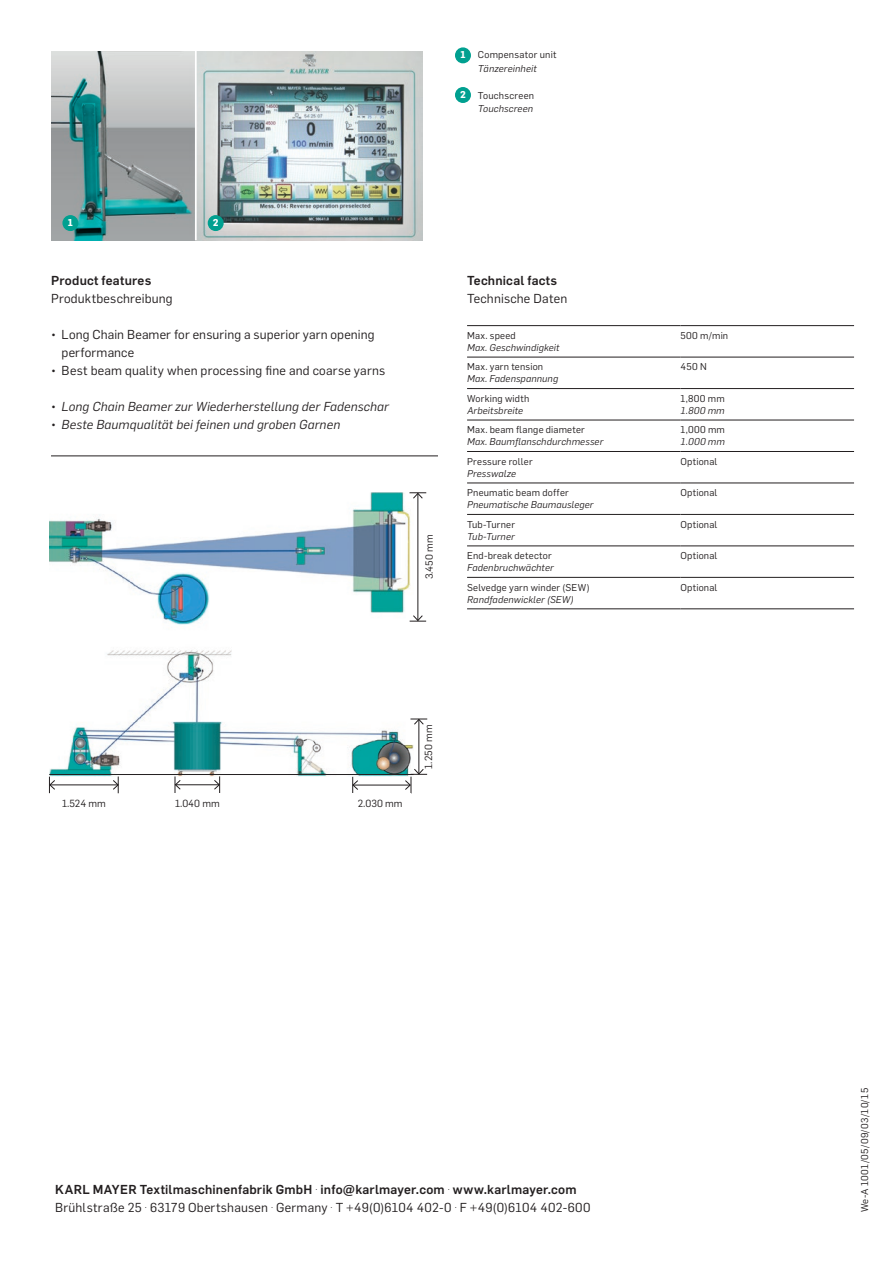
<style>
.page{position:relative;width:893px;height:1263px;background:#fff}
.page>*{position:absolute;margin:0;border:0;box-sizing:border-box;transform-origin:0 0}
.t1{font:12.75px/18px "Flama";letter-spacing:.015em;color:#231f20}
.t2{font:italic 12.75px "Flama";letter-spacing:.015em;color:#231f20}
.t3{font:500 12.75px "Flama";letter-spacing:.02em;color:#231f20}
.t4{font:10.2px "Flama";color:#231f20}
.t5{font:9.75px "Flama";letter-spacing:.02em;color:#231f20}
.t6{font:italic 9.75px "Flama";letter-spacing:.015em;color:#231f20}
.t7{font:700 9.75px "Flama";color:#fff}
.s1{font-style:normal}
.s2{font-weight:500}
</style>
<div class="page">
<img style="left:51px;top:51px;width:372px;height:189px">
<hr style="left:195px;top:50px;width:2px;height:190px;background:#fff">
<hr style="left:467px;top:357px;width:213px;height:1px;background:#231f20">
<hr style="left:681px;top:357px;width:173px;height:1px;background:#231f20">
<hr style="left:467px;top:388px;width:213px;height:1px;background:#231f20">
<hr style="left:681px;top:388px;width:173px;height:1px;background:#231f20">
<hr style="left:467px;top:420px;width:213px;height:1px;background:#231f20">
<hr style="left:681px;top:420px;width:173px;height:1px;background:#231f20">
<hr style="left:467px;top:451px;width:213px;height:1px;background:#231f20">
<hr style="left:681px;top:451px;width:173px;height:1px;background:#231f20">
<hr style="left:467px;top:483px;width:213px;height:1px;background:#231f20">
<hr style="left:681px;top:483px;width:173px;height:1px;background:#231f20">
<hr style="left:467px;top:514px;width:213px;height:1px;background:#231f20">
<hr style="left:681px;top:514px;width:173px;height:1px;background:#231f20">
<hr style="left:467px;top:546px;width:213px;height:1px;background:#231f20">
<hr style="left:681px;top:546px;width:173px;height:1px;background:#231f20">
<hr style="left:467px;top:577px;width:213px;height:1px;background:#231f20">
<hr style="left:681px;top:577px;width:173px;height:1px;background:#231f20">
<hr style="left:467px;top:609px;width:213px;height:1px;background:#231f20">
<hr style="left:681px;top:609px;width:173px;height:1px;background:#231f20">
<hr style="left:467px;top:325px;width:213px;height:1px;background:#231f20">
<hr style="left:681px;top:325px;width:173px;height:1px;background:#231f20">
<hr style="left:51px;top:456px;width:387px;height:1px;background:#231f20">
<div style="left:63px;top:216px;width:15px;height:14px;background:#00a090;border-radius:50%"></div>
<div style="left:62px;top:215px;width:16px;height:16px;border:2px solid #00a090;border-radius:50%"></div>
<div style="left:208px;top:216px;width:15px;height:14px;background:#00a090;border-radius:50%"></div>
<div style="left:208px;top:215px;width:16px;height:16px;border:2px solid #00a090;border-radius:50%"></div>
<img style="left:49px;top:492px;width:365px;height:284px">
<hr style="left:49px;top:774px;width:365px;height:1px;background:#231f20">
<hr style="left:50px;top:785px;width:68px;height:1px;background:#231f20">
<svg style="left:49px;top:777px;width:6px;height:16px"></svg>
<svg style="left:113px;top:776px;width:6px;height:17px"></svg>
<hr style="left:175px;top:784px;width:44px;height:1px;background:#231f20">
<svg style="left:175px;top:776px;width:6px;height:17px"></svg>
<svg style="left:214px;top:776px;width:6px;height:17px"></svg>
<hr style="left:353px;top:785px;width:57px;height:1px;background:#231f20">
<svg style="left:352px;top:777px;width:6px;height:16px"></svg>
<hr style="left:419px;top:719px;width:1px;height:55px;background:#231f20">
<svg style="left:405px;top:768px;width:22px;height:25px"></svg>
<svg style="left:410px;top:719px;width:17px;height:6px"></svg>
<hr style="left:418px;top:493px;width:1px;height:127px;background:#231f20">
<svg style="left:410px;top:615px;width:16px;height:7px"></svg>
<svg style="left:409px;top:492px;width:17px;height:7px"></svg>
<div style="left:456px;top:88px;width:14px;height:14px;background:#00a090;border-radius:50%"></div>
<div style="left:455px;top:87px;width:16px;height:16px;border:2px solid #00a090;border-radius:50%"></div>
<div style="left:456px;top:48px;width:14px;height:15px;background:#00a090;border-radius:50%"></div>
<div style="left:455px;top:47px;width:16px;height:16px;border:2px solid #00a090;border-radius:50%"></div>
<p class="t7" style="left:460px;top:48px;width:7px">1</p>
<p class="t7" style="left:460px;top:87px;width:7px">2</p>
<p class="t5" style="left:478px;top:48px;width:80px">Compensator unit</p>
<p class="t6" style="left:478px;top:61px;width:61px">Tänzereinheit</p>
<p class="t5" style="left:478px;top:88px;width:58px">Touchscreen</p>
<p class="t6" style="left:478px;top:102px;width:57px">Touchscreen</p>
<p class="t7" style="left:68px;top:216px;width:7px">1</p>
<p class="t7" style="left:213px;top:216px;width:7px">2</p>
<p class="t3" style="left:51px;top:271px;width:102px">Product features</p>
<p class="t1" style="left:51px;top:289px;width:123px">Produktbeschreibung</p>
<p class="t1" style="left:62px;top:325px;width:314px;text-indent:-11px">• Long Chain Beamer for ensuring a superior yarn opening performance</p>
<p class="t1" style="left:51px;top:361px;width:336px">• Best beam quality when processing fine and coarse yarns</p>
<p class="t2" style="left:51px;top:397px;width:339px"><span class="s1">•</span> Long Chain Beamer zur Wiederherstellung der Fadenschar</p>
<p class="t2" style="left:51px;top:415px;width:291px"><span class="s1">•</span> Beste Baumqualität bei feinen und groben Garnen</p>
<p class="t4" style="left:421px;top:579px;width:46px;rotate:-90deg">3.450 mm</p>
<p class="t3" style="left:467px;top:271px;width:92px">Technical facts</p>
<p class="t1" style="left:467px;top:289px;width:102px">Technische Daten</p>
<p class="t5" style="left:467px;top:328px;width:50px">Max. speed</p>
<p class="t6" style="left:467px;top:340px;width:94px">Max. Geschwindigkeit</p>
<p class="t5" style="left:467px;top:360px;width:78px">Max. yarn tension</p>
<p class="t6" style="left:467px;top:372px;width:93px">Max. Fadenspannung</p>
<p class="t5" style="left:467px;top:391px;width:64px">Working width</p>
<p class="t6" style="left:467px;top:403px;width:57px">Arbeitsbreite</p>
<p class="t5" style="left:467px;top:423px;width:119px">Max. beam flange diameter</p>
<p class="t6" style="left:467px;top:435px;width:138px">Max. Baumflanschdurchmesser</p>
<p class="t5" style="left:467px;top:454px;width:67px">Pressure roller</p>
<p class="t6" style="left:467px;top:466px;width:51px">Presswalze</p>
<p class="t5" style="left:467px;top:485px;width:103px">Pneumatic beam doffer</p>
<p class="t6" style="left:467px;top:497px;width:128px">Pneumatische Baumausleger</p>
<p class="t5" style="left:467px;top:517px;width:49px">Tub-Turner</p>
<p class="t6" style="left:467px;top:529px;width:49px">Tub-Turner</p>
<p class="t5" style="left:467px;top:548px;width:86px">End-break detector</p>
<p class="t6" style="left:467px;top:560px;width:88px">Fadenbruchwächter</p>
<p class="t5" style="left:467px;top:580px;width:124px">Selvedge yarn winder (SEW)</p>
<p class="t6" style="left:467px;top:592px;width:108px">Randfadenwickler (SEW)</p>
<p class="t4" style="left:62px;top:795px;width:45px">1.524 mm</p>
<p class="t4" style="left:175px;top:795px;width:46px">1.040 mm</p>
<p class="t4" style="left:358px;top:795px;width:46px">2.030 mm</p>
<p class="t4" style="left:421px;top:769px;width:45px;rotate:-90deg">1.250 mm</p>
<p class="t5" style="left:680px;top:328px;width:49px">500 m/min</p>
<p class="t5" style="left:680px;top:360px;width:28px">450 N</p>
<p class="t5" style="left:680px;top:391px;width:46px">1,800 mm</p>
<p class="t6" style="left:680px;top:403px;width:46px">1.800 mm</p>
<p class="t5" style="left:680px;top:423px;width:46px">1,000 mm</p>
<p class="t6" style="left:680px;top:435px;width:46px">1.000 mm</p>
<p class="t5" style="left:680px;top:454px;width:38px">Optional</p>
<p class="t5" style="left:680px;top:485px;width:38px">Optional</p>
<p class="t5" style="left:680px;top:517px;width:38px">Optional</p>
<p class="t5" style="left:680px;top:548px;width:38px">Optional</p>
<p class="t5" style="left:680px;top:580px;width:38px">Optional</p>
<p class="t1" style="left:55px;top:1180px;width:537px"><span class="s2">KARL MAYER Textilmaschinenfabrik GmbH</span> . <span class="s2">info@karlmayer.com</span> . <span class="s2">www.karlmayer.com<br></span>Brühlstraße 25 . 63179 Obertshausen . Germany . T +49(0)6104 402-0 . F +49(0)6104 402-600</p>
<p class="t5" style="left:857px;top:1212px;width:126px;rotate:-90deg">We-A 1001/05/09/03/10/15</p>
</div>
